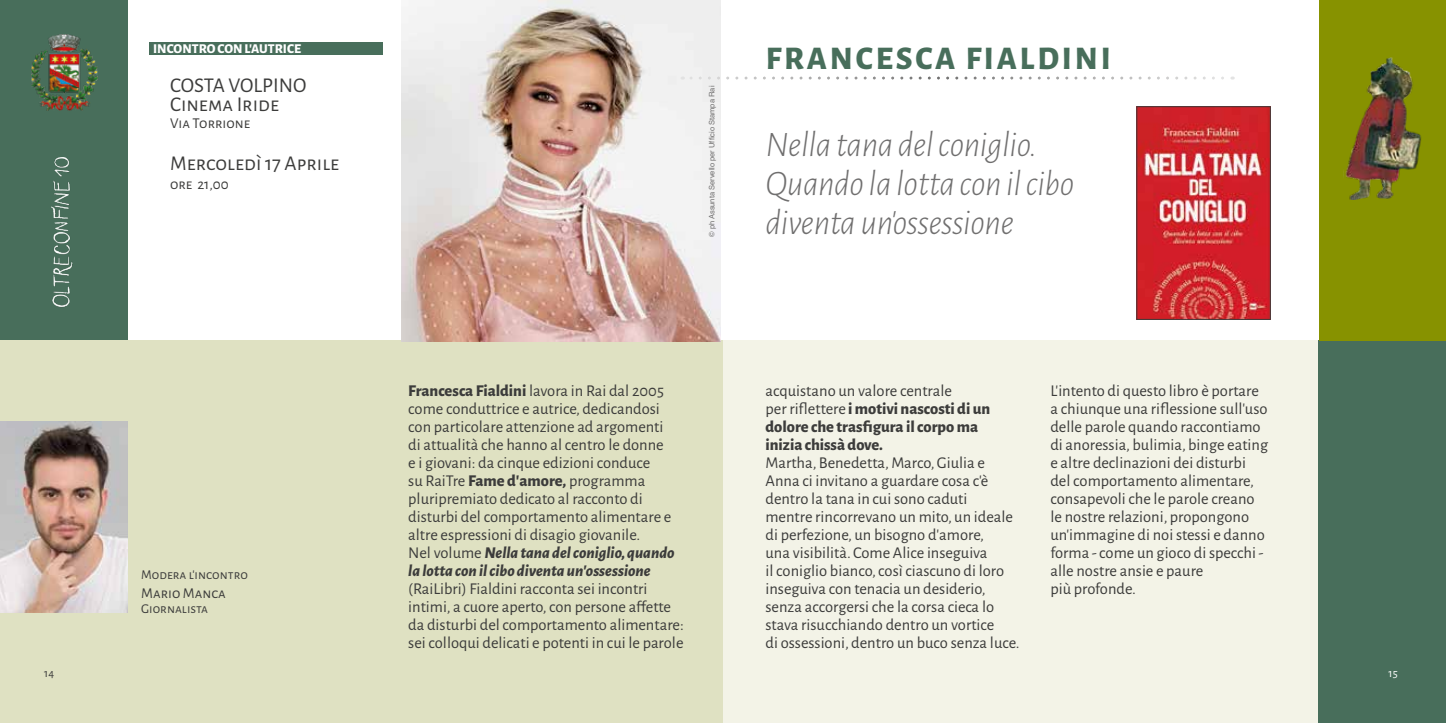
<style>
.page{position:relative;width:1446px;height:723px;background:#fff}
.page>*{position:absolute;margin:0;border:0;box-sizing:border-box;transform-origin:0 0}
.t1{font:italic 300 36px/39px "Alegreya Sans";letter-spacing:-.01em;color:#706f6f}
.t2{font:800 33px "Alegreya Sans";letter-spacing:.085em;color:#486e5b}
.t3{font:21px/19.5px "Alegreya Sans SC";color:#3c3c3b}
.t4{font:16.5px/18px "Alegreya Sans";color:#3c3c3b}
.t5{font:800 16.5px/18px "Alegreya Sans";color:#3c3c3b}
.t6{font:15px "Alegreya Sans SC";color:#3c3c3b}
.t7{font:13.5px "Alegreya Sans SC";color:#3c3c3b}
.t8{font:800 13.5px "Alegreya Sans";color:#fff}
.t9{font:12px "Alegreya Sans";color:#3c3c3b}
.t10{font:12px "Alegreya Sans";color:#fff}
.t11{font:7.5px "Helvetica";color:#706f6f}
.s1{font-weight:800}
.s2{font-weight:800;font-style:italic}
.s3{font-weight:400}
</style>
<div class="page">
<div style="left:723px;top:340px;width:723px;height:383px;background:#f3f3e7"></div>
<div style="left:1318px;top:340px;width:128px;height:383px;background:#486e5b"></div>
<div style="left:0;top:0;width:128px;height:340px;background:#486e5b"></div>
<img style="left:51px;top:157px;width:21px;height:150px">
<div style="left:0;top:340px;width:723px;height:383px;background:#dfe1c2"></div>
<img style="left:402px;top:0;width:319px;height:341px">
<div style="left:149px;top:43px;width:234px;height:12px;background:#486e5b"></div>
<svg style="left:691px;top:77px;width:542px;height:3px"></svg>
<img style="left:1138px;top:108px;width:130px;height:210px">
<div style="left:1136px;top:106px;width:134px;height:214px;border:1px solid #3c3c3b"></div>
<img style="left:0;top:421px;width:128px;height:191px">
<img style="left:32px;top:34px;width:65px;height:77px">
<div style="left:1319px;top:0;width:127px;height:340px;background:#879200"></div>
<img style="left:1343px;top:57px;width:78px;height:143px">
<p class="t8" style="left:153px;top:39px;width:149px">INCONTRO CON L'AUTRICE</p>
<h2 class="t2" style="left:766px;top:33px;width:347px">FRANCESCA FIALDINI</h2>
<p class="t3" style="left:170px;top:74px;width:138px">COSTA VOLPINO<br>Cinema Iride</p>
<p class="t6" style="left:170px;top:113px;width:82px">Via Torrione</p>
<p class="t3" style="left:170px;top:152px;width:171px">Mercoledì 17 Aprile</p>
<p class="t6" style="left:170px;top:174px;width:60px">ore 21,00</p>
<p class="t7" style="left:141px;top:565px;width:108px">Modera l’incontro</p>
<p class="t6" style="left:141px;top:583px;width:86px">Mario Manca</p>
<p class="t7" style="left:141px;top:599px;width:68px">Giornalista</p>
<p class="t11" style="left:706px;top:237px;width:153px;rotate:-90deg">© ph Assunta Servello per Ufficio Stampa Rai</p>
<h1 class="t1" style="left:765px;top:124px;width:310px">Nella tana del coniglio.<br>Quando la lotta con il cibo diventa un'ossessione</h1>
<p class="t4" style="left:408px;top:381px;width:268px"><span class="s1">Francesca Fialdini</span> lavora in Rai dal 2005 come conduttrice e autrice, dedicandosi con particolare attenzione ad argomenti di attualità che hanno al centro le donne e i giovani: da cinque edizioni conduce<br>su RaiTre <span class="s1">Fame d’amore,</span> programma pluripremiato dedicato al racconto di disturbi del comportamento alimentare e altre espressioni di disagio giovanile.<br>Nel volume <span class="s2">Nella tana del coniglio, quando la lotta con il cibo diventa un’ossessione</span></p>
<p class="t4" style="left:408px;top:579px;width:277px">(RaiLibri) Fialdini racconta sei incontri intimi, a cuore aperto, con persone affette da disturbi del comportamento alimentare: sei colloqui delicati e potenti in cui le parole</p>
<p class="t5" style="left:765px;top:380px;width:226px"><span class="s3">acquistano un valore centrale<br>per riflettere</span> i motivi nascosti di un dolore che trasfigura il corpo ma inizia chissà dove.</p>
<p class="t4" style="left:765px;top:453px;width:255px">Martha, Benedetta, Marco, Giulia e Anna ci invitano a guardare cosa c’è dentro la tana in cui sono caduti<br>mentre rincorrevano un mito, un ideale di perfezione, un bisogno d’amore,<br>una visibilità. Come Alice inseguiva<br>il coniglio bianco, così ciascuno di loro inseguiva con tenacia un desiderio, senza accorgersi che la corsa cieca lo stava risucchiando dentro un vortice<br>di ossessioni, dentro un buco senza luce.</p>
<p class="t4" style="left:1050px;top:381px;width:219px">L’intento di questo libro è portare a chiunque una riflessione sull’uso delle parole quando raccontiamo di anoressia, bulimia, binge eating e altre declinazioni dei disturbi del comportamento alimentare, consapevoli che le parole creano le nostre relazioni, propongono un’immagine di noi stessi e danno forma - come un gioco di specchi - alle nostre ansie e paure<br>più profonde.</p>
<p class="t9" style="left:44px;top:665px;width:11px">14</p>
<p class="t10" style="left:1388px;top:665px;width:11px">15</p>
</div>
